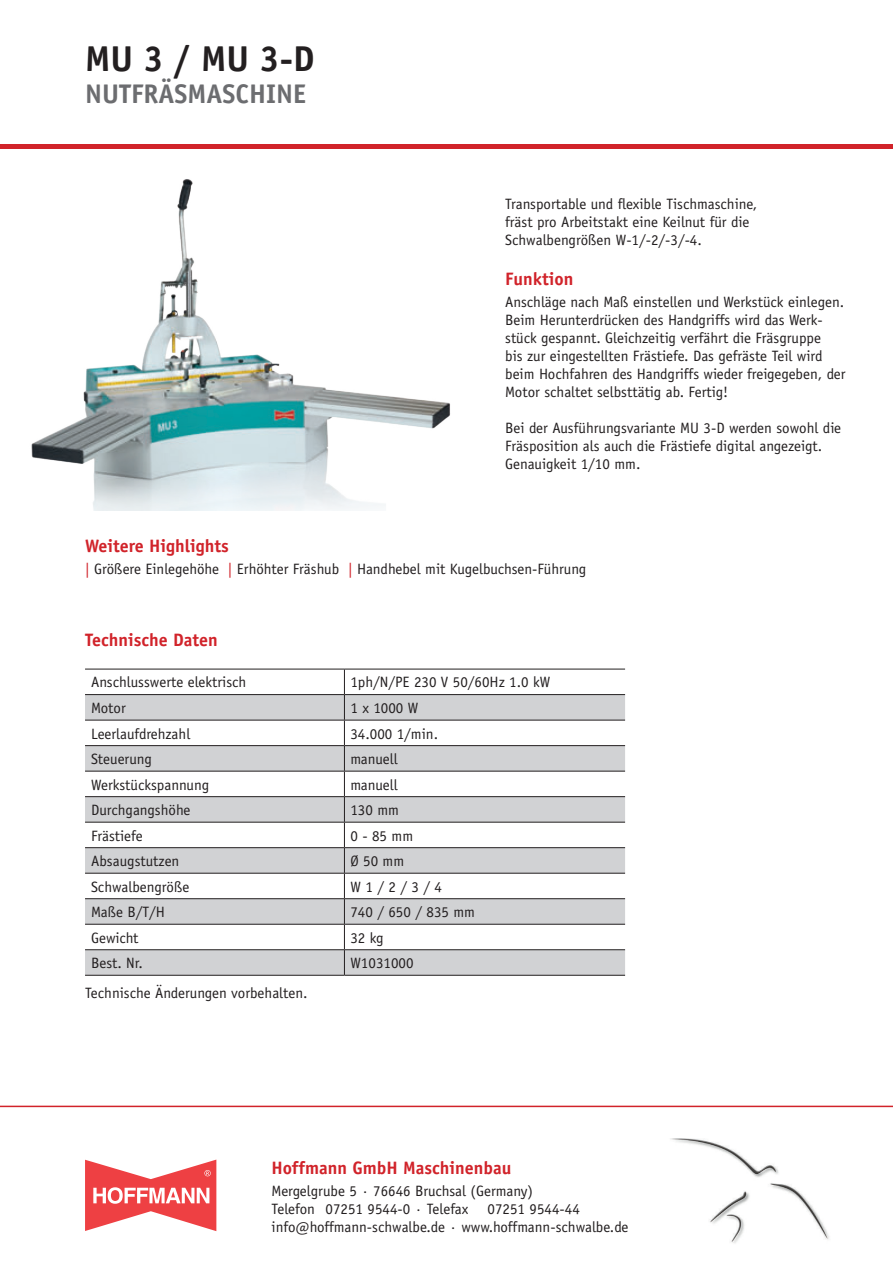
<style>
.page{position:relative;width:893px;height:1263px;background:#fff}
.page>*{position:absolute;margin:0;border:0;box-sizing:border-box;transform-origin:0 0}
.t1{font:700 36px "Officina Sans";color:#231f20}
.t2{font:700 27px "Officina Sans";color:#6c6d70}
.t3{font:700 18px "Officina Sans";color:#d1232a}
.t4{font:15px/18px "Officina Sans";color:#231f20}
.s1{color:#d1232a}
</style>
<div class="page">
<hr style="left:0;top:145px;width:893px;height:4px;background:#d1232a">
<img style="left:31px;top:179px;width:420px;height:331px">
<svg style="left:85px;top:695px;width:540px;height:280px;fill:#d1d2d4"></svg>
<svg style="left:344px;top:670px;width:1px;height:305px"></svg>
<hr style="left:85px;top:669px;width:259px;height:1px;background:#231f20">
<hr style="left:344px;top:669px;width:281px;height:1px;background:#231f20">
<hr style="left:85px;top:694px;width:259px;height:1px;background:#231f20">
<hr style="left:344px;top:694px;width:281px;height:1px;background:#231f20">
<hr style="left:85px;top:720px;width:259px;height:1px;background:#231f20">
<hr style="left:344px;top:720px;width:281px;height:1px;background:#231f20">
<hr style="left:85px;top:745px;width:259px;height:1px;background:#231f20">
<hr style="left:344px;top:745px;width:281px;height:1px;background:#231f20">
<hr style="left:85px;top:771px;width:259px;height:1px;background:#231f20">
<hr style="left:344px;top:771px;width:281px;height:1px;background:#231f20">
<hr style="left:85px;top:796px;width:259px;height:1px;background:#231f20">
<hr style="left:344px;top:796px;width:281px;height:1px;background:#231f20">
<hr style="left:85px;top:822px;width:259px;height:1px;background:#231f20">
<hr style="left:344px;top:822px;width:281px;height:1px;background:#231f20">
<hr style="left:85px;top:847px;width:259px;height:1px;background:#231f20">
<hr style="left:344px;top:847px;width:281px;height:1px;background:#231f20">
<hr style="left:85px;top:873px;width:259px;height:1px;background:#231f20">
<hr style="left:344px;top:873px;width:281px;height:1px;background:#231f20">
<hr style="left:85px;top:898px;width:259px;height:1px;background:#231f20">
<hr style="left:344px;top:898px;width:281px;height:1px;background:#231f20">
<hr style="left:85px;top:924px;width:259px;height:1px;background:#231f20">
<hr style="left:344px;top:924px;width:281px;height:1px;background:#231f20">
<hr style="left:85px;top:949px;width:259px;height:1px;background:#231f20">
<hr style="left:344px;top:949px;width:281px;height:1px;background:#231f20">
<hr style="left:85px;top:975px;width:259px;height:1px;background:#231f20">
<hr style="left:344px;top:975px;width:281px;height:1px;background:#231f20">
<svg style="left:85px;top:1159px;width:131px;height:72px"></svg>
<img style="left:670px;top:1138px;width:159px;height:105px">
<hr style="left:0;top:1106px;width:893px;height:1px;background:#d1232a">
<h1 class="t1" style="left:85px;top:36px;width:231px">MU 3 / MU 3-D</h1>
<h2 class="t2" style="left:85px;top:77px;width:223px">NUTFRÄSMASCHINE</h2>
<p class="t4" style="left:505px;top:195px;width:254px">Transportable und flexible Tischmaschine, fräst pro Arbeitstakt eine Keilnut für die<br>Schwalbengrößen W-1/-2/-3/-4.</p>
<p class="t3" style="left:505px;top:267px;width:70px">Funktion</p>
<p class="t4" style="left:505px;top:293px;width:342px">Anschläge nach Maß einstellen und Werkstück einlegen.<br>Beim Herunterdrücken des Handgriffs wird das Werk&shy;stück gespannt. Gleichzeitig verfährt die Fräsgruppe<br>bis zur eingestellten Frästiefe. Das gefräste Teil wird beim Hochfahren des Handgriffs wieder freigegeben, der Motor schaltet selbsttätig ab. Fertig!</p>
<p class="t4" style="left:505px;top:419px;width:337px">Bei der Ausführungsvariante MU 3-D werden sowohl die<br>Fräsposition als auch die Frästiefe digital angezeigt.<br>Genauigkeit 1/10 mm.</p>
<p class="t3" style="left:85px;top:534px;width:145px">Weitere Highlights</p>
<p class="t4" style="left:85px;top:560px;width:503px"><span class="s1">|</span> Größere Einlegehöhe <span class="s1">|</span> Erhöhter Fräshub <span class="s1">|</span> Handhebel mit Kugelbuchsen-Führung</p>
<p class="t3" style="left:85px;top:628px;width:134px">Technische Daten</p>
<p class="t4" style="left:91px;top:673px;width:157px">Anschlusswerte elektrisch</p>
<p class="t4" style="left:350px;top:673px;width:201px">1ph/N/PE 230 V 50/60Hz 1.0 kW</p>
<p class="t4" style="left:91px;top:699px;width:36px">Motor</p>
<p class="t4" style="left:350px;top:699px;width:70px">1 x 1000 W</p>
<p class="t4" style="left:91px;top:724px;width:101px">Leerlaufdrehzahl</p>
<p class="t4" style="left:350px;top:724px;width:89px">34.000 1/min.</p>
<p class="t4" style="left:91px;top:750px;width:62px">Steuerung</p>
<p class="t4" style="left:350px;top:750px;width:49px">manuell</p>
<p class="t4" style="left:91px;top:775px;width:120px">Werkstückspannung</p>
<p class="t4" style="left:350px;top:775px;width:49px">manuell</p>
<p class="t4" style="left:91px;top:801px;width:101px">Durchgangshöhe</p>
<p class="t4" style="left:350px;top:801px;width:50px">130 mm</p>
<p class="t4" style="left:91px;top:826px;width:53px">Frästiefe</p>
<p class="t4" style="left:350px;top:826px;width:64px">0 - 85 mm</p>
<p class="t4" style="left:91px;top:852px;width:90px">Absaugstutzen</p>
<p class="t4" style="left:350px;top:852px;width:55px">Ø 50 mm</p>
<p class="t4" style="left:91px;top:877px;width:100px">Schwalbengröße</p>
<p class="t4" style="left:350px;top:877px;width:93px">W 1 / 2 / 3 / 4</p>
<p class="t4" style="left:91px;top:903px;width:75px">Maße B/T/H</p>
<p class="t4" style="left:350px;top:903px;width:126px">740 / 650 / 835 mm</p>
<p class="t4" style="left:91px;top:928px;width:49px">Gewicht</p>
<p class="t4" style="left:350px;top:928px;width:35px">32 kg</p>
<p class="t4" style="left:91px;top:954px;width:53px">Best. Nr.</p>
<p class="t4" style="left:350px;top:954px;width:65px">W1031000</p>
<p class="t4" style="left:85px;top:984px;width:224px">Technische Änderungen vorbehalten.</p>
<p class="t3" style="left:272px;top:1156px;width:241px">Hoffmann GmbH Maschinenbau</p>
<p class="t4" style="left:272px;top:1182px;width:263px">Mergelgrube 5 · 76646 Bruchsal (Germany)<br>Telefon 07251 9544-0 · Telefax</p>
<p class="t4" style="left:272px;top:1200px;width:358px;text-indent:216px">07251 9544-44 info@hoffmann-schwalbe.de · www.hoffmann-schwalbe.de</p>
</div>
